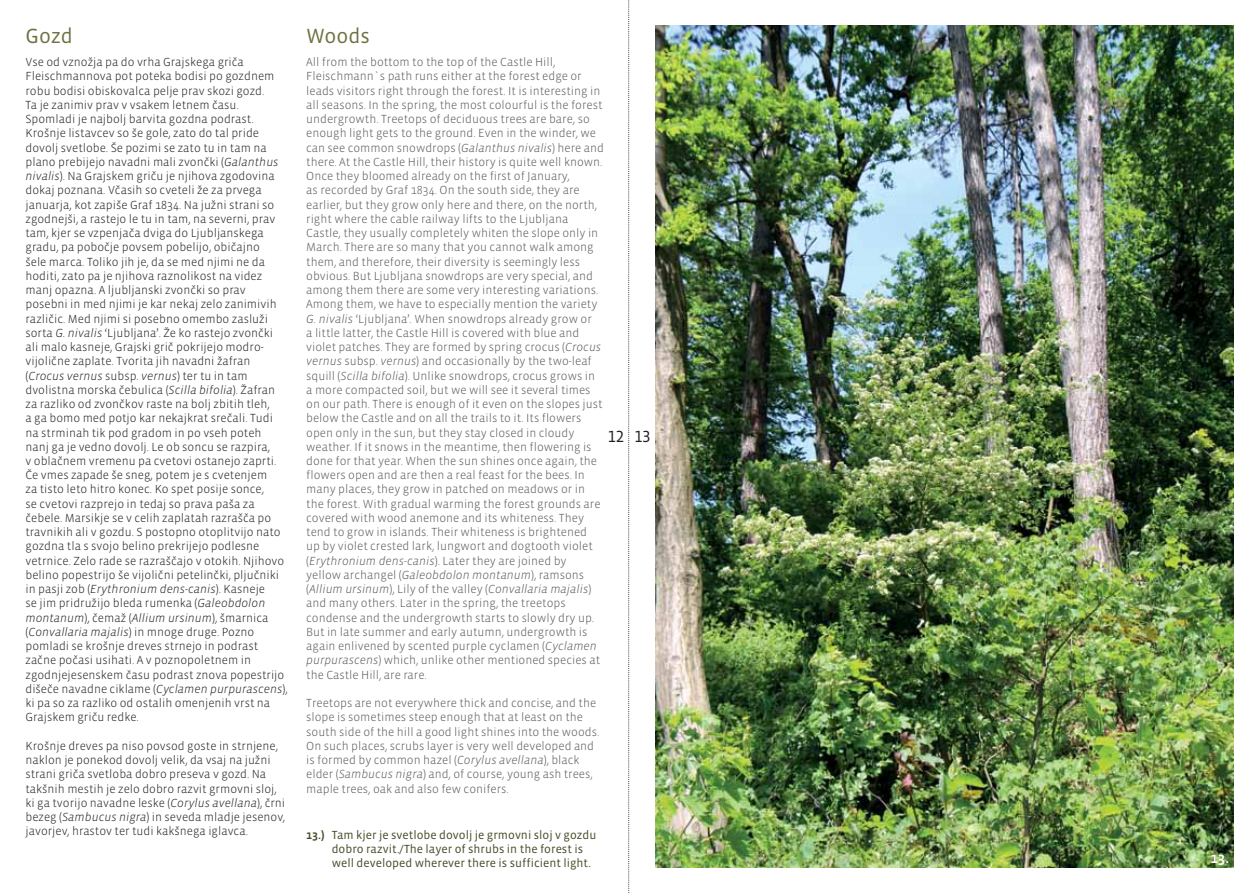
<style>
.page{position:relative;width:1259px;height:893px;background:#fff}
.page>*{position:absolute;margin:0;border:0;box-sizing:border-box;transform-origin:0 0}
.t1{font:21px "Vista Sans OT";color:#6f7141}
.t2{font:16.5px "Vista Sans OT";color:#231f20}
.t3{font:500 15px "Vista Sans OT";color:#fff}
.t4{font:300 12px/14.2px "Vista Sans OT";color:#58595b}
.t5{font:300 12px/14.2px "Vista Sans OT";color:#231f20}
.t6{font:12px/14.2px "Vista Sans OT";color:#454924}
.s1{font-style:italic}
.s2{font-weight:500}
</style>
<div class="page">
<img style="left:655px;top:26px;width:578px;height:841px">
<svg style="left:628px;top:0;width:2px;height:893px"></svg>
<h1 class="t1" style="left:26px;top:26px;width:49px">Gozd</h1>
<p class="t5" style="left:26px;top:55px;width:264px">Vse od vznožja pa do vrha Grajskega griča Fleischmannova pot poteka bodisi po gozdnem robu bodisi obiskovalca pelje prav skozi gozd.<br>Ta je zanimiv prav v vsakem letnem času.<br>Spomladi je najbolj barvita gozdna podrast.<br>Krošnje listavcev so še gole, zato do tal pride dovolj svetlobe. Še pozimi se zato tu in tam na plano prebijejo navadni mali zvončki (<span class="s1">Galanthus nivalis</span>). Na Grajskem griču je njihova zgodovina dokaj poznana. Včasih so cveteli že za prvega januarja, kot zapiše Graf 1834. Na južni strani so zgodnejši, a rastejo le tu in tam, na severni, prav tam, kjer se vzpenjača dviga do Ljubljanskega gradu, pa pobočje povsem pobelijo, običajno<br>šele marca. Toliko jih je, da se med njimi ne da hoditi, zato pa je njihova raznolikost na videz manj opazna. A ljubljanski zvončki so prav posebni in med njimi je kar nekaj zelo zanimivih različic. Med njimi si posebno omembo zasluži sorta <span class="s1">G. nivalis</span> ‘Ljubljana’. Že ko rastejo zvončki ali malo kasneje, Grajski grič pokrijejo modro&shy;vijolične zaplate. Tvorita jih navadni žafran (<span class="s1">Crocus vernus</span> subsp. <span class="s1">vernus</span>) ter tu in tam dvolistna morska čebulica (<span class="s1">Scilla bifolia</span>). Žafran za razliko od zvončkov raste na bolj zbitih tleh,<br>a ga bomo med potjo kar nekajkrat srečali. Tudi na strminah tik pod gradom in po vseh poteh nanj ga je vedno dovolj. Le ob soncu se razpira,<br>v oblačnem vremenu pa cvetovi ostanejo zaprti.<br>Če vmes zapade še sneg, potem je s cvetenjem<br>za tisto leto hitro konec. Ko spet posije sonce,<br>se cvetovi razprejo in tedaj so prava paša za čebele. Marsikje se v celih zaplatah razrašča po travnikih ali v gozdu. S postopno otoplitvijo nato gozdna tla s svojo belino prekrijejo podlesne vetrnice. Zelo rade se razraščajo v otokih. Njihovo belino popestrijo še vijolični petelinčki, pljučniki in pasji zob (<span class="s1">Erythronium dens-canis</span>). Kasneje<br>se jim pridružijo bleda rumenka (<span class="s1">Galeobdolon montanum</span>), čemaž (<span class="s1">Allium ursinum</span>), šmarnica (<span class="s1">Convallaria majalis</span>) in mnoge druge. Pozno pomladi se krošnje dreves strnejo in podrast začne počasi usihati. A v poznopoletnem in zgodnjejesenskem času podrast znova popestrijo dišeče navadne ciklame (<span class="s1">Cyclamen purpurascens</span>), ki pa so za razliko od ostalih omenjenih vrst na Grajskem griču redke.</p>
<p class="t5" style="left:26px;top:739px;width:261px">Krošnje dreves pa niso povsod goste in strnjene, naklon je ponekod dovolj velik, da vsaj na južni strani griča svetloba dobro preseva v gozd. Na takšnih mestih je zelo dobro razvit grmovni sloj, ki ga tvorijo navadne leske (<span class="s1">Corylus avellana</span>), črni bezeg (<span class="s1">Sambucus nigra</span>) in seveda mladje jesenov, javorjev, hrastov ter tudi kakšnega iglavca.</p>
<h1 class="t1" style="left:306px;top:26px;width:65px">Woods</h1>
<p class="t4" style="left:306px;top:55px;width:299px">All from the bottom to the top of the Castle Hill, Fleischmann`s path runs either at the forest edge or leads visitors right through the forest. It is interesting in all seasons. In the spring, the most colourful is the forest undergrowth. Treetops of deciduous trees are bare, so enough light gets to the ground. Even in the winder, we can see common snowdrops (<span class="s1">Galanthus nivalis</span>) here and there. At the Castle Hill, their history is quite well known.<br>Once they bloomed already on the first of January,<br>as recorded by Graf 1834. On the south side, they are earlier, but they grow only here and there, on the north, right where the cable railway lifts to the Ljubljana Castle, they usually completely whiten the slope only in March. There are so many that you cannot walk among them, and therefore, their diversity is seemingly less obvious. But Ljubljana snowdrops are very special, and among them there are some very interesting variations.<br>Among them, we have to especially mention the variety <span class="s1">G. nivalis</span> ‘Ljubljana’. When snowdrops already grow or<br>a little latter, the Castle Hill is covered with blue and violet patches. They are formed by spring crocus (<span class="s1">Crocus vernus</span> subsp. <span class="s1">vernus</span>) and occasionally by the two-leaf squill (<span class="s1">Scilla bifolia</span>). Unlike snowdrops, crocus grows in a more compacted soil, but we will see it several times on our path. There is enough of it even on the slopes just below the Castle and on all the trails to it. Its flowers open only in the sun, but they stay closed in cloudy weather. If it snows in the meantime, then flowering is done for that year. When the sun shines once again, the flowers open and are then a real feast for the bees. In many places, they grow in patched on meadows or in the forest. With gradual warming the forest grounds are covered with wood anemone and its whiteness. They tend to grow in islands. Their whiteness is brightened<br>up by violet crested lark, lungwort and dogtooth violet (<span class="s1">Erythronium dens-canis</span>). Later they are joined by yellow archangel (<span class="s1">Galeobdolon montanum</span>), ramsons (<span class="s1">Allium ursinum</span>), Lily of the valley (<span class="s1">Convallaria majalis</span>) and many others. Later in the spring, the treetops condense and the undergrowth starts to slowly dry up.<br>But in late summer and early autumn, undergrowth is again enlivened by scented purple cyclamen (<span class="s1">Cyclamen purpurascens</span>) which, unlike other mentioned species at the Castle Hill, are rare.</p>
<p class="t4" style="left:306px;top:696px;width:295px">Treetops are not everywhere thick and concise, and the slope is sometimes steep enough that at least on the south side of the hill a good light shines into the woods.<br>On such places, scrubs layer is very well developed and is formed by common hazel (<span class="s1">Corylus avellana</span>), black elder (<span class="s1">Sambucus nigra</span>) and, of course, young ash trees, maple trees, oak and also few conifers.</p>
<p class="t6" style="left:332px;top:828px;width:266px;text-indent:-26px"><span class="s2">13.)</span> Tam kjer je svetlobe dovolj je grmovni sloj v gozdu dobro razvit./The layer of shrubs in the forest is well developed wherever there is sufficient light.</p>
<h2 class="t2" style="left:608px;top:428px;width:44px">12 13</h2>
<p class="t3" style="left:1210px;top:850px;width:20px">13.</p>
</div>
